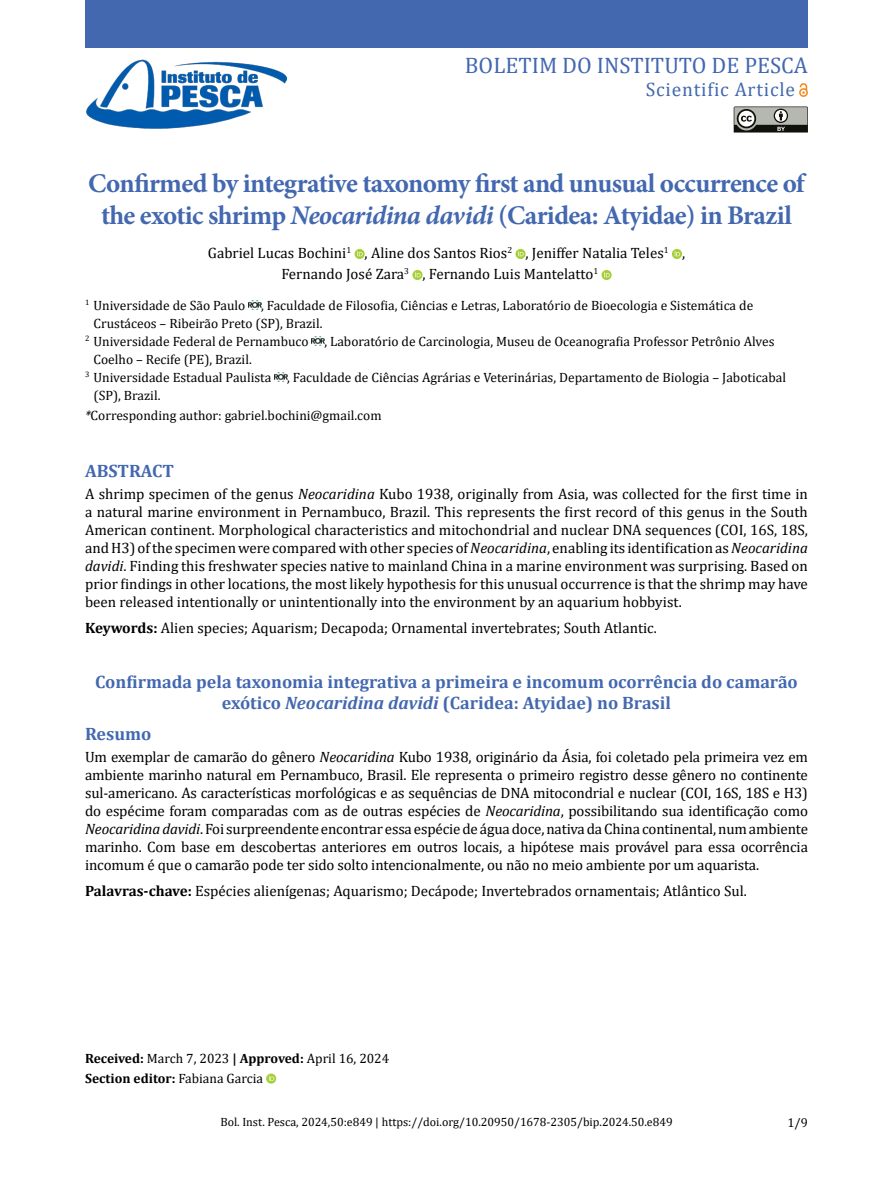
<style>
.page{position:relative;width:893px;height:1191px;background:#fff}
.page>*{position:absolute;margin:0;border:0;box-sizing:border-box;transform-origin:0 0}
.t1{font:700 27px/32.4px "Minion Pro";letter-spacing:-.025em;color:#4368b0;text-align:center}
.t2{font:22.5px "Cambria";color:#4368b0}
.t3{font:19.5px "Cambria";letter-spacing:.04em;color:#4368b0}
.t4{font:700 18px/21px "Cambria";color:#4368b0;text-align:center}
.t5{font:15px/18px "Cambria";color:#000;text-align:justify}
.t6{font:13.5px/20.1px "Cambria";color:#000}
.t7{font:12.75px "Cambria";color:#000}
.t8{font:12px "Cambria";color:#000}
.s1{font-style:italic}
.s2{font-weight:700}
</style>
<div class="page">
<svg style="left:800px;top:84px;width:8px;height:12px"></svg>
<div style="left:85px;top:0;width:723px;height:47px;background:#4368b0"></div>
<img style="left:86px;top:59px;width:200px;height:70px">
<svg style="left:734px;top:106px;width:74px;height:27px;background:#83847f"></svg>
<svg style="left:355px;top:249px;width:10px;height:10px"></svg>
<svg style="left:357px;top:251px;width:6px;height:5px"></svg>
<svg style="left:515px;top:249px;width:11px;height:10px"></svg>
<svg style="left:518px;top:251px;width:6px;height:5px"></svg>
<svg style="left:672px;top:249px;width:10px;height:10px"></svg>
<svg style="left:675px;top:251px;width:5px;height:5px"></svg>
<svg style="left:412px;top:270px;width:11px;height:10px"></svg>
<svg style="left:415px;top:272px;width:6px;height:5px"></svg>
<svg style="left:601px;top:270px;width:11px;height:10px"></svg>
<svg style="left:604px;top:272px;width:6px;height:5px"></svg>
<svg style="left:248px;top:301px;width:13px;height:9px"></svg>
<svg style="left:312px;top:337px;width:12px;height:9px"></svg>
<svg style="left:274px;top:373px;width:13px;height:9px"></svg>
<svg style="left:266px;top:1073px;width:10px;height:10px"></svg>
<svg style="left:269px;top:1075px;width:5px;height:5px"></svg>
<h2 class="t2" style="left:465px;top:52px;width:345px">BOLETIM DO INSTITUTO DE PESCA</h2>
<h3 class="t3" style="left:646px;top:78px;width:151px">Scientific Article</h3>
<h1 class="t1" style="left:88px;top:167px;width:718px">Confirmed by integrative taxonomy first and unusual occurrence of the exotic shrimp <span class="s1">Neocaridina davidi</span> (Caridea: Atyidae) in Brazil</h1>
<p class="t5" style="left:281px;top:242px;width:405px;line-height:21px;text-indent:-73px">Gabriel Lucas Bochini<sup>1</sup> , Aline dos Santos Rios<sup>2</sup> , Jeniffer Natalia Teles<sup>1</sup> ,<br>Fernando José Zara<sup>3</sup> , Fernando Luis Mantelatto<sup>1</sup></p>
<p class="t6" style="left:85px;top:295px;width:670px"><sup>1</sup> Universidade de São Paulo , Faculdade de Filosofia, Ciências e Letras, Laboratório de Bioecologia e Sistemática de</p>
<p class="t6" style="left:94px;top:313px;width:230px">Crustáceos – Ribeirão Preto (SP), Brazil.</p>
<p class="t6" style="left:85px;top:331px;width:691px"><sup>2</sup> Universidade Federal de Pernambuco , Laboratório de Carcinologia, Museu de Oceanografia Professor Petrônio Alves</p>
<p class="t6" style="left:94px;top:349px;width:160px">Coelho – Recife (PE), Brazil.</p>
<p class="t6" style="left:85px;top:367px;width:702px"><sup>3</sup> Universidade Estadual Paulista , Faculdade de Ciências Agrárias e Veterinárias, Departamento de Biologia – Jaboticabal</p>
<p class="t6" style="left:94px;top:385px;width:68px">(SP), Brazil.</p>
<p class="t6" style="left:85px;top:405px;width:298px"><span class="s1">*</span>Corresponding author: gabriel.bochini@gmail.com</p>
<p class="t4" style="left:85px;top:459px;width:91px">ABSTRACT</p>
<p class="t5" style="left:85px;top:484px;width:724px">A shrimp specimen of the genus <span class="s1">Neocaridina</span> Kubo 1938, originally from Asia, was collected for the first time in a natural marine environment in Pernambuco, Brazil. This represents the first record of this genus in the South American continent. Morphological characteristics and mitochondrial and nuclear DNA sequences (COI, 16S, 18S, and H3) of the specimen were compared with other species of <span class="s1">Neocaridina</span>, enabling its identification as <span class="s1">Neocaridina davidi</span>. Finding this freshwater species native to mainland China in a marine environment was surprising. Based on prior findings in other locations, the most likely hypothesis for this unusual occurrence is that the shrimp may have been released intentionally or unintentionally into the environment by an aquarium hobbyist.</p>
<p class="t5" style="left:85px;top:619px;width:573px"><span class="s2">Keywords:</span> Alien species; Aquarism; Decapoda; Ornamental invertebrates; South Atlantic.</p>
<p class="t4" style="left:95px;top:671px;width:704px">Confirmada pela taxonomia integrativa a primeira e incomum ocorrência do camarão exótico <span class="s1">Neocaridina davidi</span> (Caridea: Atyidae) no Brasil</p>
<p class="t4" style="left:85px;top:722px;width:68px">Resumo</p>
<p class="t5" style="left:85px;top:747px;width:724px">Um exemplar de camarão do gênero <span class="s1">Neocaridina</span> Kubo 1938, originário da Ásia, foi coletado pela primeira vez em ambiente marinho natural em Pernambuco, Brasil. Ele representa o primeiro registro desse gênero no continente sul-americano. As características morfológicas e as sequências de DNA mitocondrial e nuclear (COI, 16S, 18S e H3) do espécime foram comparadas com as de outras espécies de <span class="s1">Neocaridina</span>, possibilitando sua identificação como <span class="s1">Neocaridina davidi</span>. Foi surpreendente encontrar essa espécie de água doce, nativa da China continental, num ambiente marinho. Com base em descobertas anteriores em outros locais, a hipótese mais provável para essa ocorrência incomum é que o camarão pode ter sido solto intencionalmente, ou não no meio ambiente por um aquarista.</p>
<p class="t5" style="left:85px;top:882px;width:663px"><span class="s2">Palavras-chave:</span> Espécies alienígenas; Aquarismo; Decápode; Invertebrados ornamentais; Atlântico Sul.</p>
<p class="t6" style="left:85px;top:1047px;width:306px"><span class="s2">Received:</span> March 7, 2023 <span class="s2">| Approved:</span> April 16, 2024<br><span class="s2">Section editor:</span> Fabiana Garcia</p>
<p class="t8" style="left:220px;top:1114px;width:454px">Bol. Inst. Pesca, 2024,50:e849 | https://doi.org/10.20950/1678-2305/bip.2024.50.e849</p>
<p class="t7" style="left:788px;top:1115px;width:22px">1/9</p>
</div>
